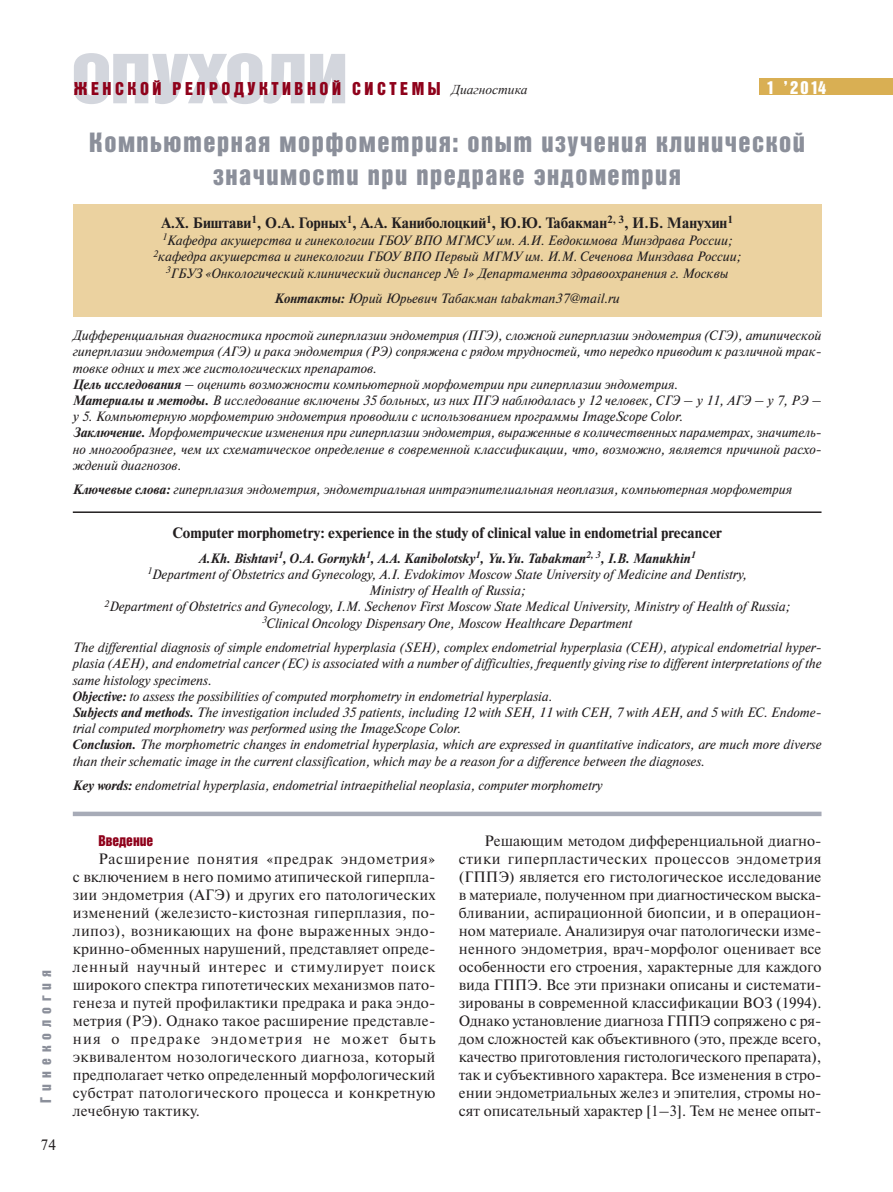
<style>
.page{position:relative;width:893px;height:1192px;background:#fff}
.page>*{position:absolute;margin:0;border:0;box-sizing:border-box;transform-origin:0 0}
.t1{font:27px/32.4px "Bastion Kontrast Alt C";letter-spacing:.055em;color:#8b8f9a;text-align:center}
.t2{font:18px "Bastion Kontrast Alt C";letter-spacing:.195em;color:#8f021b}
.t3{font:18px "Bastion Kontrast Alt C";color:#fff}
.t4{font:15px/18px "Newton C";color:#231f20;text-align:justify}
.t5{font:700 15px "Newton C";color:#231f20}
.t6{font:15px "Bastion Kontrast Alt C";letter-spacing:.4em;color:#8b8f9a}
.t7{font:15px "Bastion Kontrast Alt C";color:#8f021b}
.t8{font:italic 13.5px/16.2px "Newton C";color:#231f20;text-align:center}
.s1{font-family:"Times New Roman";font-style:italic;font-size:13.5px;color:#231f20}
.s2{font-weight:700}
</style>
<div class="page">
<svg style="left:74px;top:53px;width:230px;height:51px"></svg>
<svg style="left:310px;top:54px;width:35px;height:49px"></svg>
<div style="left:759px;top:79px;width:134px;height:16px;background:#d9af53"></div>
<div style="left:73px;top:204px;width:748px;height:113px;background:#ebd2a0"></div>
<hr style="left:73px;top:511px;width:748px;height:2px;background:#231f20">
<div style="left:73px;top:811px;width:748px;height:5px;background:#a7abb7"></div>
<h2 class="t2" style="left:74px;top:82px;width:455px">ЖЕНСКОЙ РЕПРОДУКТИВНОЙ СИСТЕМЫ <span class="s1">Диагностика</span></h2>
<h2 class="t3" style="left:766px;top:81px;width:61px">1 ’ 2 0 14</h2>
<h1 class="t1" style="left:89px;top:127px;width:717px">Компьютерная морфометрия: опыт изучения клинической значимости при предраке эндометрия</h1>
<p class="t5" style="left:161px;top:217px;width:573px">А.Х. Биштави<sup>1</sup>, О.А. Горных<sup>1</sup>, А.А. Каниболоцкий<sup>1</sup>, Ю.Ю. Табакман<sup>2,</sup> <sup>3</sup>, И.Б. Манухин<sup>1</sup></p>
<p class="t8" style="left:153px;top:233px;width:589px"><sup>1</sup>Кафедра акушерства и гинекологии ГБОУ ВПО МГМСУ им. А.И. Евдокимова Минздрава России;<br><sup>2</sup>кафедра акушерства и гинекологии ГБОУ ВПО Первый МГМУ им. И.М. Сеченова Минздава России;<br><sup>3</sup>ГБУЗ «Онкологический клинический диспансер № 1» Департамента здравоохранения г. Москвы</p>
<p class="t8" style="left:274px;top:291px;width:347px"><span class="s2">Контакты:</span> Юрий Юрьевич Табакман tabakman37@mail.ru</p>
<p class="t8" style="left:73px;top:328px;width:750px;text-align:left">Дифференциальная диагностика простой гиперплазии эндометрия (ПГЭ), сложной гиперплазии эндометрия (СГЭ), атипической гиперплазии эндометрия (АГЭ) и рака эндометрия (РЭ) сопряжена с рядом трудностей, что нередко приводит к различной трак&shy;товке одних и тех же гистологических препаратов.<br><span class="s2">Цель исследования</span> – оценить возможности компьютерной морфометрии при гиперплазии эндометрия.<br><span class="s2">Материалы и методы.</span> В исследование включены 35 больных, из них ПГЭ наблюдалась у 12 человек, СГЭ – у 11, АГЭ – у 7, РЭ – у 5. Компьютерную морфометрию эндометрия проводили с использованием программы ImageScope Color.<br><span class="s2">Заключение.</span> Морфометрические изменения при гиперплазии эндометрия, выраженные в количественных параметрах, значитель&shy;но многообразнее, чем их схематическое определение в современной классификации, что, возможно, является причиной расхо&shy;ждений диагнозов.</p>
<p class="t8" style="left:73px;top:483px;width:721px"><span class="s2">Ключевые слова:</span> гиперплазия эндометрия, эндометриальная интраэпителиальная неоплазия, компьютерная морфометрия</p>
<p class="t5" style="left:172px;top:527px;width:551px">Computer morphometry: experience in the study of clinical value in endometrial precancer</p>
<p class="t8" style="left:104px;top:551px;width:687px"><span class="s2">A.Kh. Bishtavi</span><sup>1</sup><span class="s2">, O.A. Gornykh</span><sup>1</sup><span class="s2">, A.A. Kanibolotsky</span><sup>1</sup><span class="s2">, Yu.Yu. Tabakman</span><sup>2,</sup> <sup>3</sup><span class="s2">, I.B. Manukhin</span><sup>1<br></sup><sup>1</sup>Department of Obstetrics and Gynecology, A.I. Evdokimov Moscow State University of Medicine and Dentistry,<br>Ministry of Health of Russia;<br><sup>2</sup>Department of Obstetrics and Gynecology, I.M. Sechenov First Moscow State Medical University, Ministry of Health of Russia; <sup>3</sup>Clinical Oncology Dispensary One, Moscow Healthcare Department</p>
<p class="t8" style="left:73px;top:640px;width:750px;text-align:left">The differential diagnosis of simple endometrial hyperplasia (SEH), complex endometrial hyperplasia (CEH), atypical endometrial hyper&shy;plasia (AEH), and endometrial cancer (EC) is associated with a number of difficulties, frequently giving rise to different interpretations of the same histology specimens.<br><span class="s2">Objective:</span> to assess the possibilities of computed morphometry in endometrial hyperplasia.<br><span class="s2">Subjects and methods.</span> The investigation included 35 patients, including 12 with SEH, 11 with CEH, 7 with AEH, and 5 with EC. Endome&shy;trial computed morphometry was performed using the ImageScope Color.<br><span class="s2">Conclusion.</span> The morphometric changes in endometrial hyperplasia, which are expressed in quantitative indicators, are much more diverse than their schematic image in the current classification, which may be a reason for a difference between the diagnoses.</p>
<p class="t8" style="left:73px;top:779px;width:531px"><span class="s2">Key words:</span> endometrial hyperplasia, endometrial intraepithelial neoplasia, computer morphometry</p>
<p class="t6" style="left:41px;top:1102px;width:134px;rotate:-90deg">Гинекология</p>
<p class="t4" style="left:41px;top:1136px;width:17px">74</p>
<p class="t7" style="left:98px;top:835px;width:56px">Введение</p>
<p class="t4" style="left:73px;top:851px;width:364px;text-indent:26px">Расширение понятия «предрак эндометрия» с включением в него помимо атипической гиперпла&shy;зии эндометрия (АГЭ) и других его патологических изменений (железисто-кистозная гиперплазия, по&shy;липоз), возникающих на фоне выраженных эндо&shy;кринно-обменных нарушений, представляет опреде&shy;ленный научный интерес и стимулирует поиск широкого спектра гипотетических механизмов пато&shy;генеза и путей профилактики предрака и рака эндо&shy;метрия (РЭ). Однако такое расширение представле&shy;ния о предраке эндометрия не может быть эквивалентом нозологического диагноза, который предполагает четко определенный морфологический субстрат патологического процесса и конкретную лечебную тактику.</p>
<p class="t4" style="left:459px;top:833px;width:364px;text-indent:26px">Решающим методом дифференциальной диагно&shy;стики гиперпластических процессов эндометрия (ГППЭ) является его гистологическое исследование в материале, полученном при диагностическом выска&shy;бливании, аспирационной биопсии, и в операцион&shy;ном материале. Анализируя очаг патологически изме&shy;ненного эндометрия, врач-морфолог оценивает все особенности его строения, характерные для каждого вида ГППЭ. Все эти признаки описаны и системати&shy;зированы в современной классификации ВОЗ (1994).<br>Однако установление диагноза ГППЭ сопряжено с ря&shy;дом сложностей как объективного (это, прежде всего, качество приготовления гистологического препарата), так и субъективного характера. Все изменения в стро&shy;ении эндометриальных желез и эпителия, стромы но&shy;сят описательный характер [1–3]. Тем не менее опыт-</p>
</div>
